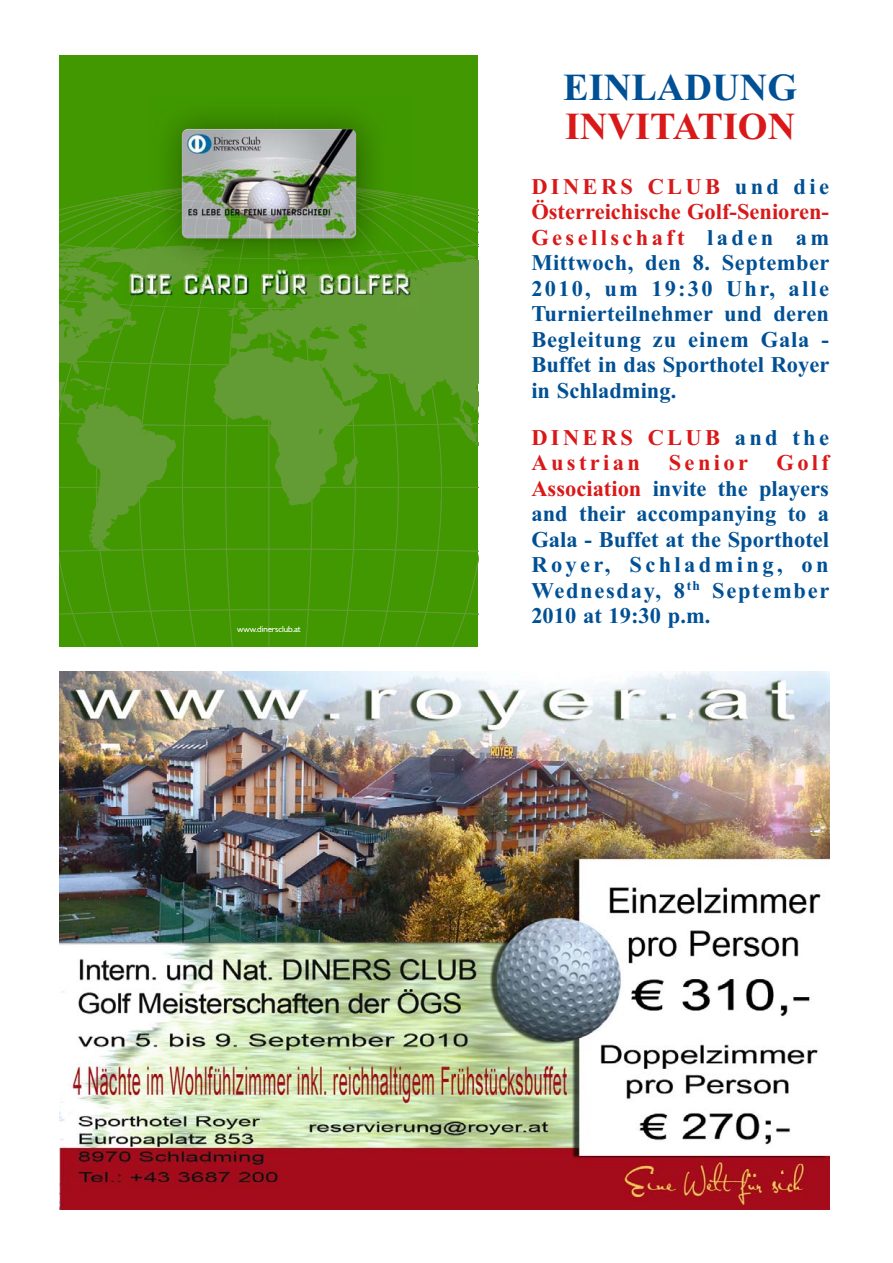
<style>
.page{position:relative;width:893px;height:1263px;background:#fff}
.page>*{position:absolute;margin:0;border:0;box-sizing:border-box;transform-origin:0 0}
.t1{font:700 38.25px "Times New Roman";color:#d91919}
.t2{font:700 38.25px "Times New Roman";color:#005095}
.t3{font:700 22.5px/25.5px "Times New Roman";color:#005095;text-align:justify}
.t4{font:700 22.5px/25.5px "Times New Roman";letter-spacing:.15em;color:#d91919}
.t5{font:8.85px "Gill Sans Light+FOZEPD";color:#fff}
.s1{color:#d91919}
.s2{color:#005095}
</style>
<div class="page">
<div style="left:59px;top:55px;width:419px;height:591px;background:#419800"></div>
<img style="left:168px;top:115px;width:205px;height:73px">
<svg style="left:59px;top:188px;width:420px;height:459px"></svg>
<img style="left:59px;top:671px;width:770px;height:539px">
<p class="t5" style="left:237px;top:624px;width:65px">www.dinersclub.at</p>
<h1 class="t2" style="left:563px;top:74px;width:235px">EINLADUNG</h1>
<h1 class="t1" style="left:565px;top:113px;width:232px">INVITATION</h1>
<p class="t3" style="left:531px;top:176px;width:300px"><span class="s1">DINERS CLUB</span> und die <span class="s1">Österreichische Golf-Senioren-Gesellschaft</span> laden am Mittwoch, den 8. September 2010, um 19:30 Uhr, alle Turnierteilnehmer und deren Begleitung zu einem Gala - Buffet in das Sporthotel Royer in Schladming.</p>
<p class="t4" style="left:531px;top:427px;width:299px">DINERS CLUB <span class="s2">and the<br></span>Austrian</p>
<p class="t3" style="left:531px;top:452px;width:300px;text-indent:245px"><span class="s1">Golf Association</span> invite the players and their accompanying to a Gala - Buffet at the Sporthotel Royer, Schladming, on Wednesday, 8<sup>th</sup> September 2010 at 19:30 p.m.</p>
<p class="t4" style="left:669px;top:452px;width:81px">Senior</p>
</div>
